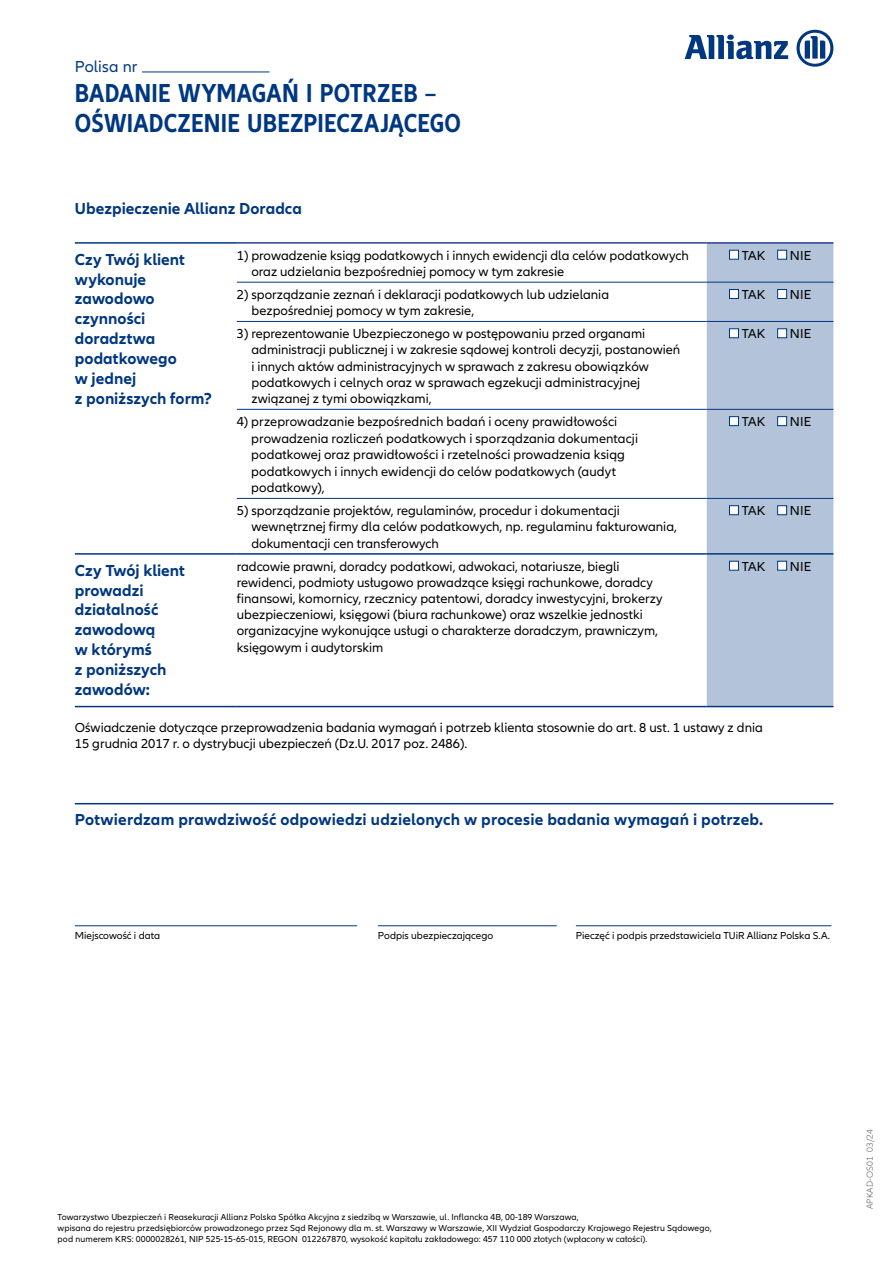
<style>
.page{position:relative;width:893px;height:1263px;background:#fff}
.page>*{position:absolute;margin:0;border:0;box-sizing:border-box;transform-origin:0 0}
.t1{font:700 condensed 27px/30px "Allianz Neo";letter-spacing:.01em;color:#003781}
.t2{font:700 16.5px/19.8px "Allianz Neo";letter-spacing:.005em;color:#003781}
.t3{font:16.5px "Allianz Neo";letter-spacing:.005em;color:#003781}
.t4{font:13.5px/16.2px "Allianz Neo";color:#000}
.t5{font:10.5px "Allianz Neo";color:#000}
.t6{font:9px/11.2px "Allianz Neo";letter-spacing:.01em;color:#000}
.t7{font:300 9px "Allianz Neo";letter-spacing:.01em;color:#58595b}
</style>
<div class="page">
<svg style="left:685px;top:35px;width:103px;height:24px"></svg>
<svg style="left:796px;top:30px;width:37px;height:37px"></svg>
<hr style="left:142px;top:72px;width:128px;height:1px;background:#003781">
<svg style="left:237px;top:244px;width:470px;height:462px"></svg>
<div style="left:707px;top:244px;width:126px;height:462px;background:#b3c3d9"></div>
<hr style="left:237px;top:553px;width:470px;height:2px;background:#003781">
<hr style="left:707px;top:553px;width:126px;height:2px;background:#003781">
<hr style="left:75px;top:242px;width:162px;height:2px;background:#003781">
<hr style="left:237px;top:242px;width:470px;height:2px;background:#25408f">
<hr style="left:707px;top:242px;width:126px;height:2px;background:#25408f">
<hr style="left:75px;top:553px;width:162px;height:2px;background:#003781">
<hr style="left:75px;top:706px;width:162px;height:1px;background:#003781">
<hr style="left:237px;top:706px;width:470px;height:1px;background:#003781">
<hr style="left:707px;top:706px;width:126px;height:1px;background:#003781">
<hr style="left:237px;top:282px;width:470px;height:1px;background:#003781">
<hr style="left:707px;top:282px;width:126px;height:1px;background:#003781">
<hr style="left:237px;top:321px;width:470px;height:1px;background:#003781">
<hr style="left:707px;top:321px;width:126px;height:1px;background:#003781">
<hr style="left:237px;top:409px;width:470px;height:1px;background:#003781">
<hr style="left:707px;top:409px;width:126px;height:1px;background:#003781">
<hr style="left:237px;top:498px;width:470px;height:1px;background:#003781">
<hr style="left:707px;top:498px;width:126px;height:1px;background:#003781">
<div style="left:729px;top:250px;width:10px;height:10px;background:#fff;border:1px solid #003781"></div>
<div style="left:777px;top:250px;width:10px;height:10px;background:#fff;border:1px solid #003781"></div>
<div style="left:729px;top:289px;width:10px;height:10px;background:#fff;border:1px solid #003781"></div>
<div style="left:777px;top:289px;width:10px;height:10px;background:#fff;border:1px solid #003781"></div>
<div style="left:729px;top:328px;width:10px;height:10px;background:#fff;border:1px solid #003781"></div>
<div style="left:777px;top:328px;width:10px;height:10px;background:#fff;border:1px solid #003781"></div>
<div style="left:729px;top:416px;width:10px;height:10px;background:#fff;border:1px solid #003781"></div>
<div style="left:777px;top:416px;width:10px;height:10px;background:#fff;border:1px solid #003781"></div>
<div style="left:729px;top:505px;width:10px;height:10px;background:#fff;border:1px solid #003781"></div>
<div style="left:777px;top:505px;width:10px;height:10px;background:#fff;border:1px solid #003781"></div>
<div style="left:729px;top:561px;width:10px;height:10px;background:#fff;border:1px solid #003781"></div>
<div style="left:777px;top:561px;width:10px;height:10px;background:#fff;border:1px solid #003781"></div>
<hr style="left:75px;top:803px;width:758px;height:1px;background:#003781">
<hr style="left:75px;top:925px;width:282px;height:1px;background:#003781">
<hr style="left:378px;top:925px;width:179px;height:1px;background:#003781">
<hr style="left:576px;top:925px;width:255px;height:1px;background:#003781">
<p class="t3" style="left:75px;top:57px;width:64px">Polisa nr</p>
<h1 class="t1" style="left:75px;top:79px;width:388px">BADANIE WYMAGAŃ I POTRZEB –<br>OŚWIADCZENIE UBEZPIECZAJĄCEGO</h1>
<p class="t2" style="left:75px;top:199px;width:229px">Ubezpieczenie Allianz Doradca</p>
<p class="t2" style="left:75px;top:250px;width:139px">Czy Twój klient wykonuje zawodowo czynności doradztwa podatkowego<br>w jednej<br>z poniższych form?</p>
<p class="t4" style="left:251px;top:247px;width:439px;text-indent:-15px">1) prowadzenie ksiąg podatkowych i innych ewidencji dla celów podatkowych oraz udzielania bezpośredniej pomocy w tym zakresie</p>
<p class="t4" style="left:742px;top:247px;width:25px">TAK</p>
<p class="t4" style="left:790px;top:247px;width:23px">NIE</p>
<p class="t4" style="left:251px;top:287px;width:359px;text-indent:-15px">2) sporządzanie zeznań i deklaracji podatkowych lub udzielania bezpośredniej pomocy w tym zakresie,</p>
<p class="t4" style="left:742px;top:287px;width:25px">TAK</p>
<p class="t4" style="left:790px;top:287px;width:23px">NIE</p>
<p class="t4" style="left:251px;top:326px;width:430px;text-indent:-15px">3) reprezentowanie Ubezpieczonego w postępowaniu przed organami administracji publicznej i w zakresie sądowej kontroli decyzji, postanowień i innych aktów administracyjnych w sprawach z zakresu obowiązków podatkowych i celnych oraz w sprawach egzekucji administracyjnej związanej z tymi obowiązkami,</p>
<p class="t4" style="left:742px;top:326px;width:25px">TAK</p>
<p class="t4" style="left:790px;top:326px;width:23px">NIE</p>
<p class="t4" style="left:251px;top:414px;width:388px;text-indent:-14px">4) przeprowadzanie bezpośrednich badań i oceny prawidłowości prowadzenia rozliczeń podatkowych i sporządzania dokumentacji podatkowej oraz prawidłowości i rzetelności prowadzenia ksiąg podatkowych i innych ewidencji do celów podatkowych (audyt podatkowy),</p>
<p class="t4" style="left:742px;top:414px;width:25px">TAK</p>
<p class="t4" style="left:790px;top:414px;width:23px">NIE</p>
<p class="t4" style="left:251px;top:503px;width:427px;text-indent:-15px">5) sporządzanie projektów, regulaminów, procedur i dokumentacji wewnętrznej firmy dla celów podatkowych, np. regulaminu fakturowania, dokumentacji cen transferowych</p>
<p class="t4" style="left:742px;top:503px;width:25px">TAK</p>
<p class="t4" style="left:790px;top:503px;width:23px">NIE</p>
<p class="t2" style="left:75px;top:561px;width:112px">Czy Twój klient prowadzi działalność zawodową<br>w którymś<br>z poniższych zawodów:</p>
<p class="t4" style="left:237px;top:558px;width:427px">radcowie prawni, doradcy podatkowi, adwokaci, notariusze, biegli rewidenci, podmioty usługowo prowadzące księgi rachunkowe, doradcy finansowi, komornicy, rzecznicy patentowi, doradcy inwestycyjni, brokerzy ubezpieczeniowi, księgowi (biura rachunkowe) oraz wszelkie jednostki organizacyjne wykonujące usługi o charakterze doradczym, prawniczym, księgowym i audytorskim</p>
<p class="t4" style="left:742px;top:558px;width:25px">TAK</p>
<p class="t4" style="left:790px;top:558px;width:23px">NIE</p>
<p class="t4" style="left:75px;top:719px;width:689px">Oświadczenie dotyczące przeprowadzenia badania wymagań i potrzeb klienta stosownie do art. 8 ust. 1 ustawy z dnia<br>15 grudnia 2017 r. o dystrybucji ubezpieczeń (Dz.U. 2017 poz. 2486).</p>
<p class="t2" style="left:75px;top:810px;width:690px">Potwierdzam prawdziwość odpowiedzi udzielonych w procesie badania wymagań i potrzeb.</p>
<p class="t5" style="left:75px;top:929px;width:87px">Miejscowość i data</p>
<p class="t5" style="left:378px;top:929px;width:117px">Podpis ubezpieczającego</p>
<p class="t5" style="left:576px;top:929px;width:256px">Pieczęć i podpis przedstawiciela TUiR Allianz Polska S.A.</p>
<p class="t6" style="left:58px;top:1211px;width:655px">Towarzystwo Ubezpieczeń i Reasekuracji Allianz Polska Spółka Akcyjna z siedzibą w Warszawie, ul. Inflancka 4B, 00-189 Warszawa,<br>wpisana do rejestru przedsiębiorców prowadzonego przez Sąd Rejonowy dla m. st. Warszawy w Warszawie, XII Wydział Gospodarczy Krajowego Rejestru Sądowego, pod numerem KRS: 0000028261, NIP 525-15-65-015, REGON 012267870, wysokość kapitału zakładowego: 457 110 000 złotych (wpłacony w całości).</p>
<p class="t7" style="left:865px;top:1209px;width:82px;rotate:-90deg">APKAD-OS01 03/24</p>
</div>
